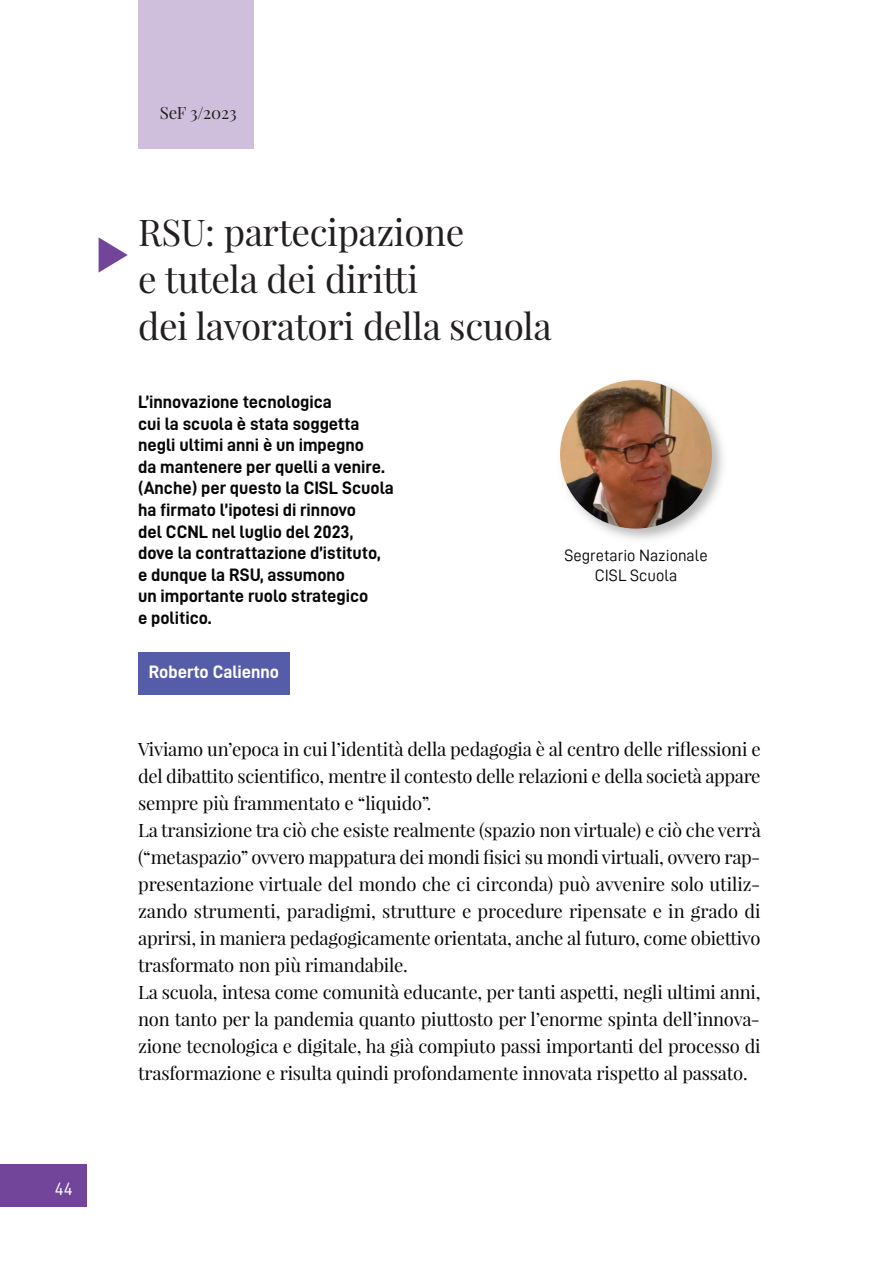
<style>
.page{position:relative;width:893px;height:1263px;background:#fff}
.page>*{position:absolute;margin:0;border:0;box-sizing:border-box;transform-origin:0 0}
.t1{font:36px "Playfair Display";letter-spacing:-.01em;color:#231f20}
.t2{font:18px/27px "Playfair Display";letter-spacing:-.015em;color:#080505;text-align:justify}
.t3{font:18px/21.6px "D DIN Bold";color:#080505}
.t4{font:18px "D DIN Bold";color:#fff}
.t5{font:18px "D DIN";color:#fff}
.t6{font:16.5px "D DIN";color:#080505}
.t7{font:16.5px "Playfair Display";letter-spacing:-.01em;color:#231f20}
</style>
<div class="page">
<div style="left:0;top:1165px;width:86px;height:42px;background:#72449a"></div>
<div style="left:138px;top:652px;width:152px;height:42px;background:#555da9"></div>
<img style="left:560px;top:380px;width:163px;height:159px">
<img style="left:560px;top:380px;width:152px;height:149px;border-radius:50%">
<svg style="left:99px;top:237px;width:29px;height:36px"></svg>
<div style="left:138px;top:0;width:116px;height:148px;background:#cfbfdc"></div>
<p class="t5" style="left:55px;top:1180px;width:19px">44</p>
<p class="t7" style="left:160px;top:106px;width:78px">SeF 3/2023</p>
<p class="t1" style="left:138px;top:217px;width:328px">RSU: partecipazione</p>
<p class="t1" style="left:138px;top:264px;width:282px">e tutela dei diritti</p>
<p class="t1" style="left:138px;top:311px;width:415px">dei lavoratori della scuola</p>
<p class="t3" style="left:138px;top:392px;width:195px">L’innovazione tecnologica</p>
<p class="t3" style="left:138px;top:414px;width:223px">cui la scuola è stata soggetta</p>
<p class="t3" style="left:138px;top:436px;width:227px">negli ultimi anni è un impegno</p>
<p class="t3" style="left:138px;top:457px;width:257px">da mantenere per quelli a venire. (Anche) per questo la CISL Scuola ha firmato l’ipotesi di rinnovo</p>
<p class="t3" style="left:138px;top:522px;width:216px">del CCNL nel luglio del 2023,</p>
<p class="t3" style="left:138px;top:544px;width:244px">dove la contrattazione d’istituto,</p>
<p class="t3" style="left:138px;top:565px;width:208px">e dunque la RSU, assumono</p>
<p class="t3" style="left:138px;top:587px;width:232px">un importante ruolo strategico</p>
<p class="t3" style="left:138px;top:608px;width:75px">e politico.</p>
<p class="t4" style="left:149px;top:665px;width:132px">Roberto Calienno</p>
<p class="t6" style="left:564px;top:547px;width:145px">Segretario Nazionale</p>
<p class="t6" style="left:595px;top:567px;width:84px">CISL Scuola</p>
<p class="t2" style="left:138px;top:737px;width:624px">Viviamo un’epoca in cui l’identità della pedagogia è al centro delle riflessioni e del dibattito scientifico, mentre il contesto delle relazioni e della società appare sempre più frammentato e “liquido”.</p>
<p class="t2" style="left:138px;top:818px;width:624px">La transizione tra ciò che esiste realmente (spazio non virtuale) e ciò che verrà (“metaspazio” ovvero mappatura dei mondi fisici su mondi virtuali, ovvero rap&shy;presentazione virtuale del mondo che ci circonda) può avvenire solo utiliz&shy;zando strumenti, paradigmi, strutture e procedure ripensate e in grado di aprirsi, in maniera pedagogicamente orientata, anche al futuro, come obiettivo trasformato non più rimandabile.</p>
<p class="t2" style="left:138px;top:980px;width:624px">La scuola, intesa come comunità educante, per tanti aspetti, negli ultimi anni, non tanto per la pandemia quanto piuttosto per l’enorme spinta dell’innova&shy;zione tecnologica e digitale, ha già compiuto passi importanti del processo di trasformazione e risulta quindi profondamente innovata rispetto al passato.</p>
</div>
